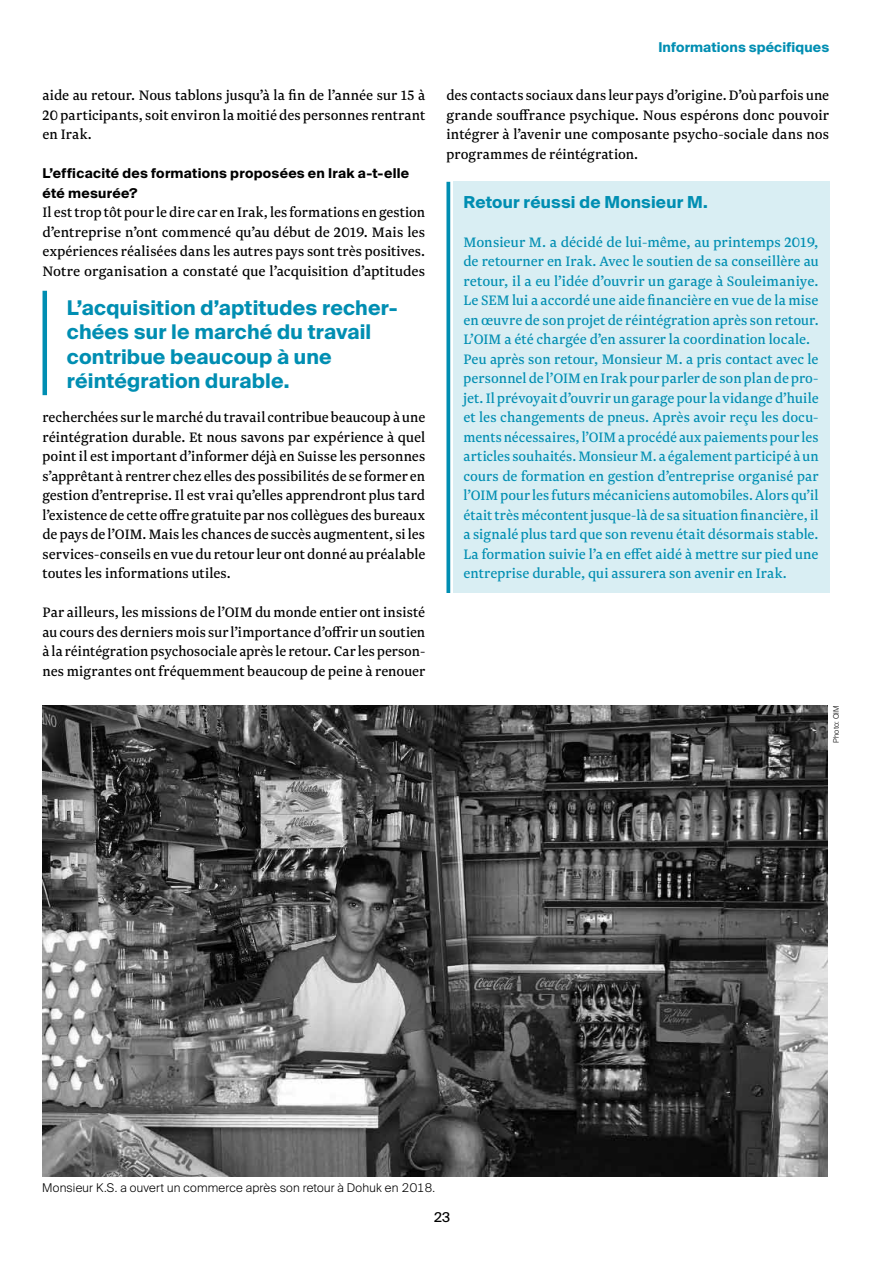
<style>
.page{position:relative;width:893px;height:1263px;background:#fff}
.page>*{position:absolute;margin:0;border:0;box-sizing:border-box;transform-origin:0 0}
.t1{font:700 20.25px/24.5px "Suisse Intl";letter-spacing:.01em;color:#008eb2}
.t2{font:700 16.5px "Suisse Intl";letter-spacing:.01em;color:#008eb2}
.t3{font:16.05px/19.5px "Newzald";letter-spacing:.005em;color:#000;text-align:justify}
.t4{font:16.05px/19.5px "Newzald";letter-spacing:.005em;color:#008eb2}
.t5{font:700 13.5px/19.5px "Suisse Intl";letter-spacing:.02em;color:#000}
.t6{font:700 13.5px "Suisse Intl";letter-spacing:.01em;color:#008eb2}
.t7{font:13.5px "Suisse Intl";color:#000}
.t8{font:300 12px "Suisse Intl";letter-spacing:.015em;color:#000}
.t9{font:300 7.5px "Suisse Intl";letter-spacing:.025em;color:#000}
</style>
<div class="page">
<img style="left:43px;top:705px;width:785px;height:472px">
<div style="left:453px;top:182px;width:376px;height:411px;background:#d9eef3"></div>
<svg style="left:446px;top:182px;width:4px;height:411px;background:#1f9bbb"></svg>
<hr style="left:43px;top:291px;width:4px;height:104px;background:#008eb2">
<p class="t3" style="left:43px;top:85px;width:384px">aide au retour. Nous tablons jusqu’à la fin de l’année sur 15 à 20 participants, soit environ la moitié des personnes rentrant en Irak.</p>
<p class="t5" style="left:43px;top:164px;width:368px">L’efficacité des formations proposées en Irak a-t-elle été mesurée?</p>
<p class="t3" style="left:43px;top:202px;width:384px">Il est trop tôt pour le dire car en Irak, les formations en gestion d’entreprise n’ont commencé qu’au début de 2019. Mais les expériences réalisées dans les autres pays sont très positives.<br>Notre organisation a constaté que l’acquisition d’aptitudes</p>
<p class="t1" style="left:67px;top:296px;width:332px">L’acquisition d’aptitudes recher&shy;chées sur le marché du travail contribue beaucoup à une réintégration durable.</p>
<p class="t3" style="left:43px;top:407px;width:384px">recherchées sur le marché du travail contribue beaucoup à une réintégration durable. Et nous savons par expérience à quel point il est important d’informer déjà en Suisse les personnes s’apprêtant à rentrer chez elles des possibilités de se former en gestion d’entreprise. Il est vrai qu’elles apprendront plus tard l’existence de cette offre gratuite par nos collègues des bureaux de pays de l’OIM. Mais les chances de succès augmentent, si les services-conseils en vue du retour leur ont donné au préalable toutes les informations utiles.</p>
<p class="t3" style="left:43px;top:602px;width:384px">Par ailleurs, les missions de l’OIM du monde entier ont insisté au cours des derniers mois sur l’importance d’offrir un soutien à la réintégration psychosociale après le retour. Car les person&shy;nes migrantes ont fréquemment beaucoup de peine à renouer</p>
<p class="t6" style="left:658px;top:40px;width:172px">Informations spécifiques</p>
<p class="t3" style="left:446px;top:85px;width:384px">des contacts sociaux dans leur pays d’origine. D’où parfois une grande souffrance psychique. Nous espérons donc pouvoir intégrer à l’avenir une composante psycho-sociale dans nos programmes de réintégration.</p>
<p class="t2" style="left:463px;top:192px;width:246px">Retour réussi de Monsieur M.</p>
<p class="t4" style="left:463px;top:232px;width:357px">Monsieur M. a décidé de lui-même, au printemps 2019, de retourner en Irak. Avec le soutien de sa conseillère au retour, il a eu l’idée d’ouvrir un garage à Souleimaniye.<br>Le SEM lui a accordé une aide financière en vue de la mise en œuvre de son projet de réintégration après son retour.<br>L’OIM a été chargée d’en assurer la coordination locale.<br>Peu après son retour, Monsieur M. a pris contact avec le personnel de l’OIM en Irak pour parler de son plan de pro&shy;jet. Il prévoyait d’ouvrir un garage pour la vidange d’huile et les changements de pneus. Après avoir reçu les docu&shy;ments nécessaires, l’OIM a procédé aux paiements pour les articles souhaités. Monsieur M. a également participé à un cours de formation en gestion d’entreprise organisé par l’OIM pour les futurs mécaniciens automobiles. Alors qu’il était très mécontent jusque-là de sa situation financière, il a signalé plus tard que son revenu était désormais stable.<br>La formation suivie l’a en effet aidé à mettre sur pied une entreprise durable, qui assurera son avenir en Irak.</p>
<p class="t9" style="left:832px;top:743px;width:39px;rotate:-90deg">Photo: OIM</p>
<p class="t8" style="left:42px;top:1181px;width:394px">Monsieur K.S. a ouvert un commerce après son retour à Dohuk en 2018.</p>
<p class="t7" style="left:434px;top:1209px;width:18px">23</p>
</div>
